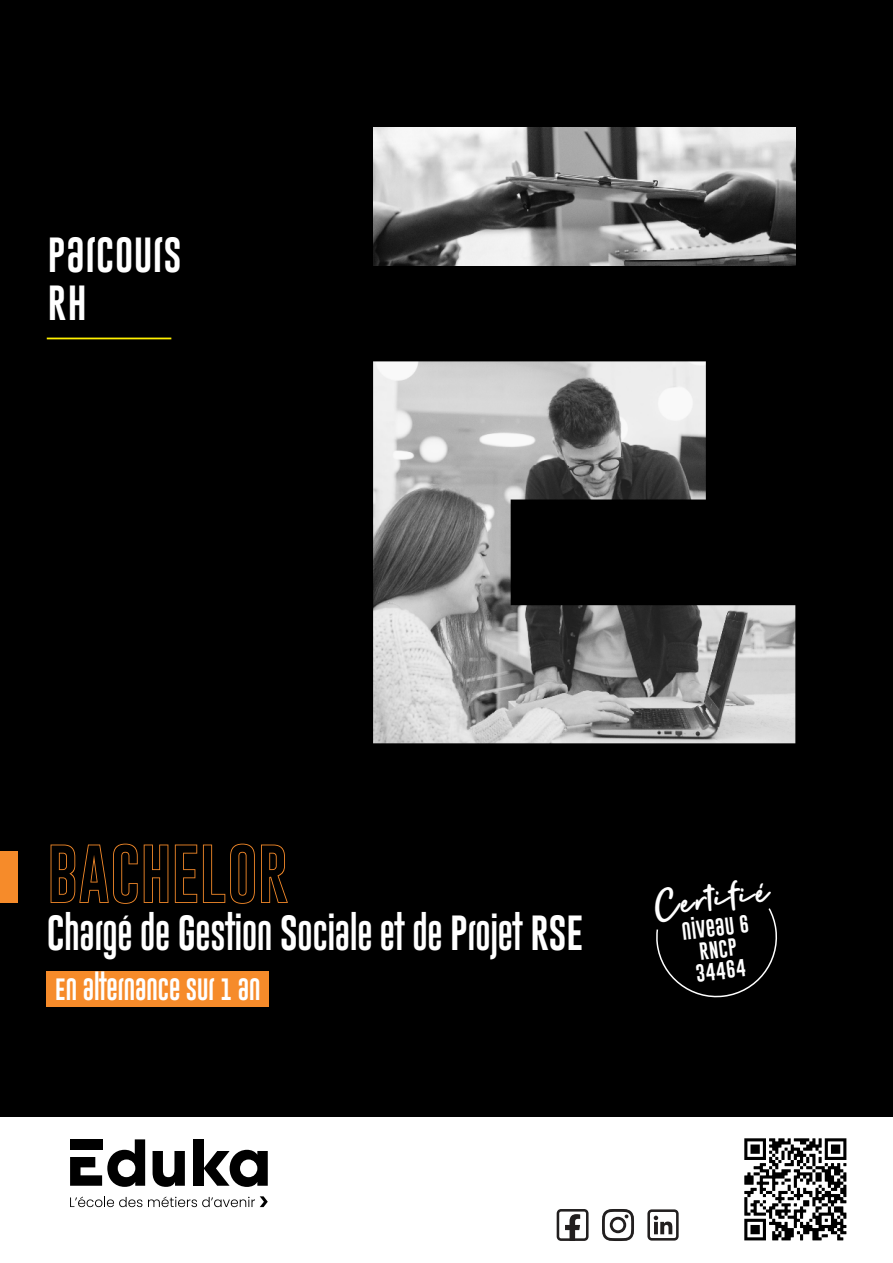
<style>
.page{position:relative;width:893px;height:1263px;background:#fff}
.page>*{position:absolute;margin:0;border:0;box-sizing:border-box;transform-origin:0 0}
.t1{font:60px "Gobold Hollow";letter-spacing:-.01em;color:#f68b2a}
.t2{font:43.8px "Dearest";color:#fff}
.t3{font:36px/48.2px "Gobold Uplow";letter-spacing:.025em;color:#fff}
.t4{font:30px "Gobold Uplow";letter-spacing:-.005em;color:#fff}
.t5{font:22.5px "Gobold Uplow";color:#fff}
.t6{font:18px/21.6px "Gobold Uplow";color:#fff;text-align:center}
.s1{font-size:36px}
</style>
<div class="page">
<div style="left:0;top:0;width:893px;height:1116px;background:#000"></div>
<div style="left:47px;top:971px;width:222px;height:36px;background:#f68b2a"></div>
<div style="left:0;top:851px;width:17px;height:52px;background:#f68b2a"></div>
<svg style="left:656px;top:908px;width:121px;height:90px"></svg>
<hr style="left:47px;top:338px;width:124px;height:1px;background:#fff100">
<svg style="left:602px;top:1209px;width:32px;height:32px"></svg>
<svg style="left:647px;top:1209px;width:32px;height:32px"></svg>
<svg style="left:556px;top:1209px;width:33px;height:32px"></svg>
<img style="left:373px;top:361px;width:422px;height:382px">
<img style="left:373px;top:128px;width:422px;height:138px">
<svg style="left:744px;top:1138px;width:102px;height:102px"></svg>
<svg style="left:70px;top:1196px;width:72px;height:11px"></svg>
<svg style="left:70px;top:1139px;width:75px;height:48px"></svg>
<svg style="left:153px;top:1151px;width:32px;height:36px"></svg>
<div style="left:193px;top:1139px;width:10px;height:47px;background:#000"></div>
<svg style="left:204px;top:1150px;width:64px;height:37px"></svg>
<svg style="left:148px;top:1196px;width:120px;height:11px"></svg>
<p class="t3" style="left:48px;top:231px;width:135px">PARCOURS<br>RH</p>
<h1 class="t1" style="left:47px;top:847px;width:244px">BACHELOR</h1>
<p class="t4" style="left:47px;top:912px;width:538px"><span class="s1">C</span>HARGÉ DE <span class="s1">G</span>ESTION <span class="s1">S</span>OCIALE ET DE <span class="s1">P</span>ROJET <span class="s1">RSE</span></p>
<p class="t5" style="left:55px;top:971px;width:207px">EN ALTERNANCE SUR 1 AN</p>
<h2 class="t2" style="left:653px;top:889px;width:117px;rotate:-7deg">Certifié</h2>
<p class="t6" style="left:681px;top:921px;width:69px;rotate:-7deg">NIVEAU 6<br>RNCP<br>34464</p>
</div>
